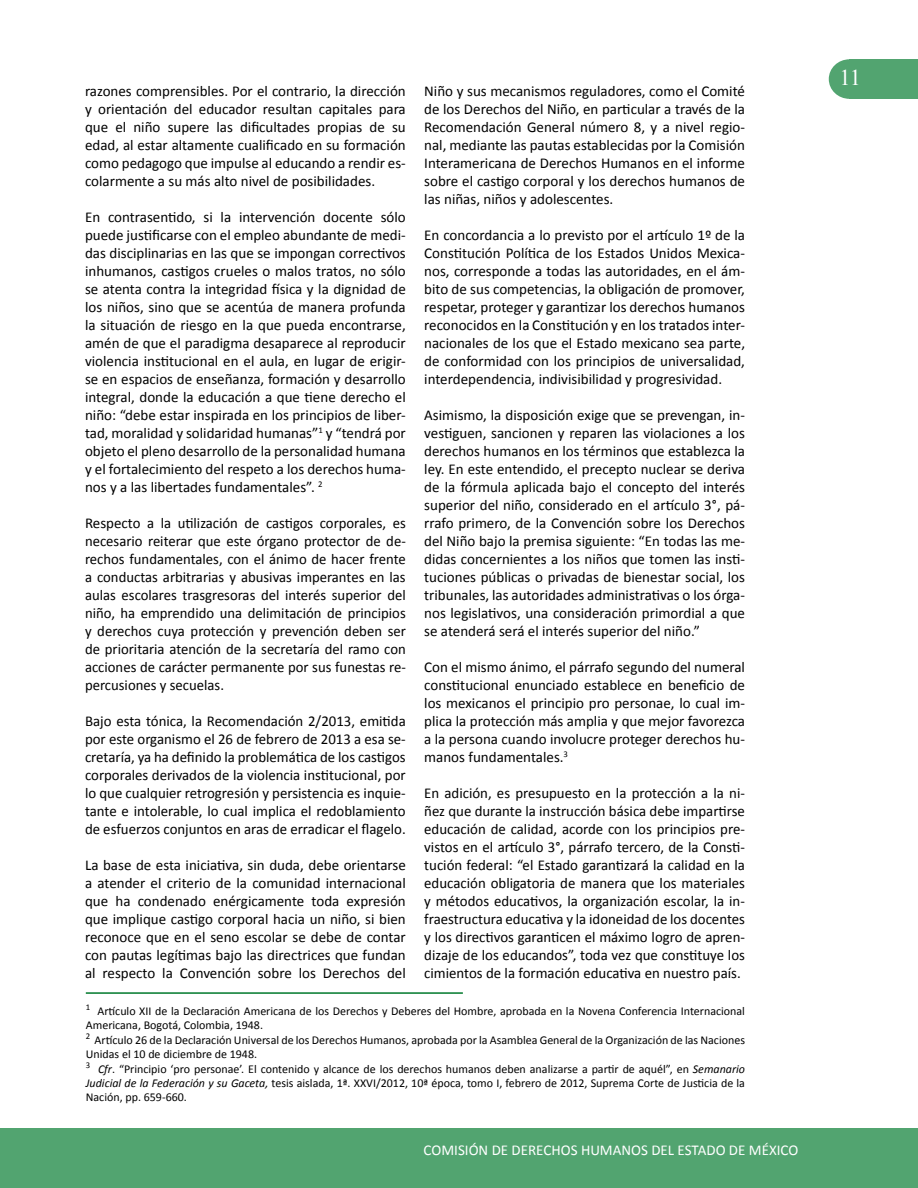
<style>
.page{position:relative;width:918px;height:1188px;background:#fff}
.page>*{position:absolute;margin:0;border:0;box-sizing:border-box;transform-origin:0 0}
.t1{font:22.5px "Times New Roman";color:#fff}
.t2{font:15px/18px "Calibri";color:#000;text-align:justify}
.t3{font:15px "Calibri";color:#fff}
.t4{font:12px/14.4px "Calibri";color:#000}
.s1{font-style:italic}
</style>
<div class="page">
<div style="left:849px;top:59px;width:69px;height:40px;background:#52a470"></div>
<div style="left:829px;top:59px;width:41px;height:40px;background:#52a470;border-radius:50%"></div>
<div style="left:0;top:1128px;width:918px;height:60px;background:#52a470"></div>
<hr style="left:86px;top:992px;width:377px;height:2px;background:#00792c">
<p class="t2" style="left:424px;top:82px;width:322px">Niño y sus mecanismos reguladores, como el Comité de los Derechos del Niño, en particular a través de la Recomendación General número 8, y a nivel regio&shy;nal, mediante las pautas establecidas por la Comisión I nteramericana de Derechos Humanos en el informe sobre el castigo corporal y los derechos humanos de las niñas, niños y adolescentes.</p>
<p class="t2" style="left:424px;top:226px;width:322px">En concordancia a lo previsto por el artículo 1º de la Constitución Política de los Estados Unidos Mexica&shy;nos, corresponde a todas las autoridades, en el ám&shy;bito de sus competencias, la obligación de promover, respetar, proteger y garantizar los derechos humanos reconocidos en la Constitución y en los tratados inter&shy;nacionales de los que el Estado mexicano sea parte, de conformidad con los principios de universalidad, interdependencia, indivisibilidad y progresividad.</p>
<p class="t2" style="left:424px;top:406px;width:322px">Asimismo, la disposición exige que se prevengan, in&shy;vestiguen, sancionen y reparen las violaciones a los derechos humanos en los términos que establezca la ley. En este entendido, el precepto nuclear se deriva de la fórmula aplicada bajo el concepto del interés superior del niño, considerado en el artículo 3°, pá&shy;rrafo primero, de la Convención sobre los Derechos del Niño bajo la premisa siguiente: “En todas las me&shy;didas concernientes a los niños que tomen las insti&shy;tuciones públicas o privadas de bienestar social, los tribunales, las autoridades administrativas o los órga&shy;nos legislativos, una consideración primordial a que se atenderá será el interés superior del niño.”</p>
<p class="t2" style="left:424px;top:658px;width:322px">Con el mismo ánimo, el párrafo segundo del numeral constitucional enunciado establece en beneficio de los mexicanos el principio pro personae, lo cual im&shy;plica la protección más amplia y que mejor favorezca a la persona cuando involucre proteger derechos hu&shy;manos fundamentales.<sup>3</sup></p>
<p class="t2" style="left:424px;top:784px;width:322px">En adición, es presupuesto en la protección a la ni&shy;ñez que durante la instrucción básica debe impartirse educación de calidad, acorde con los principios pre&shy;vistos en el artículo 3°, párrafo tercero, de la Consti&shy;tución federal: “el Estado garantizará la calidad en la educación obligatoria de manera que los materiales y métodos educativos, la organización escolar, la in&shy;fraestructura educativa y la idoneidad de los docentes y los directivos garanticen el máximo logro de apren&shy;dizaje de los educandos”, toda vez que constituye los cimientos de la formación educativa en nuestro país.</p>
<p class="t4" style="left:86px;top:1004px;width:661px"><sup>1</sup> Artículo XII de la Declaración Americana de los Derechos y Deberes del Hombre, aprobada en la Novena Conferencia Internacional Americana, Bogotá, Colombia, 1948.<br><sup>2</sup> Artículo 26 de la Declaración Universal de los Derechos Humanos, aprobada por la Asamblea General de la Organización de las Naciones Unidas el 10 de diciembre de 1948.<br><sup>3</sup> <span class="s1">Cfr</span>. “Principio ‘pro personae’. El contenido y alcance de los derechos humanos deben analizarse a partir de aquél”, en <span class="s1">Semanario Judicial de la Federación y su Gaceta,</span> tesis aislada, 1ª. XXVI/2012, 10ª época, tomo I, febrero de 2012, Suprema Corte de Justicia de la Nación, pp. 659-660.</p>
<p class="t2" style="left:85px;top:82px;width:322px">razones comprensibles. Por el contrario, la dirección y orientación del educador resultan capitales para que el niño supere las dificultades propias de su edad, al estar altamente cualificado en su formación como pedagogo que impulse al educando a rendir es&shy;colarmente a su más alto nivel de posibilidades.</p>
<p class="t2" style="left:85px;top:208px;width:322px">En contrasentido, si la intervención docente sólo puede justificarse con el empleo abundante de medi&shy;das disciplinarias en las que se impongan correctivos inhumanos, castigos crueles o malos tratos, no sólo se atenta contra la integridad física y la dignidad de los niños, sino que se acentúa de manera profunda la situación de riesgo en la que pueda encontrarse, amén de que el paradigma desaparece al reproducir violencia institucional en el aula, en lugar de erigir&shy;se en espacios de enseñanza, formación y desarrollo integral, donde la educación a que tiene derecho el niño: “debe estar inspirada en los principios de liber&shy;tad, moralidad y solidaridad humanas”<sup>1</sup> y “tendrá por objeto el pleno desarrollo de la personalidad humana y el fortalecimiento del respeto a los derechos huma&shy;nos y a las libertades fundamentales”. <sup>2</sup></p>
<p class="t2" style="left:85px;top:514px;width:322px">Respecto a la utilización de castigos corporales, es necesario reiterar que este órgano protector de de&shy;rechos fundamentales, con el ánimo de hacer frente a conductas arbitrarias y abusivas imperantes en las aulas escolares trasgresoras del interés superior del niño, ha emprendido una delimitación de principios y derechos cuya protección y prevención deben ser de prioritaria atención de la secretaría del ramo con acciones de carácter permanente por sus funestas re&shy;percusiones y secuelas.</p>
<p class="t2" style="left:85px;top:712px;width:322px">Bajo esta tónica, la Recomendación 2/2013, emitida por este organismo el 26 de febrero de 2013 a esa se&shy;cretaría, ya ha definido la problemática de los castigos corporales derivados de la violencia institucional, por lo que cualquier retrogresión y persistencia es inquie&shy;tante e intolerable, lo cual implica el redoblamiento de esfuerzos conjuntos en aras de erradicar el flagelo.</p>
<p class="t2" style="left:85px;top:856px;width:322px">La base de esta iniciativa, sin duda, debe orientarse a atender el criterio de la comunidad internacional que ha condenado enérgicamente toda expresión que implique castigo corporal hacia un niño, si bien reconoce que en el seno escolar se debe de contar con pautas legítimas bajo las directrices que fundan al respecto la Convención sobre los Derechos del</p>
<p class="t3" style="left:424px;top:1140px;width:376px">COMISIÓN DE DERECHOS HUMANOS DEL ESTADO DE MÉXICO</p>
<h1 class="t1" style="left:839px;top:63px;width:23px">11</h1>
</div>
